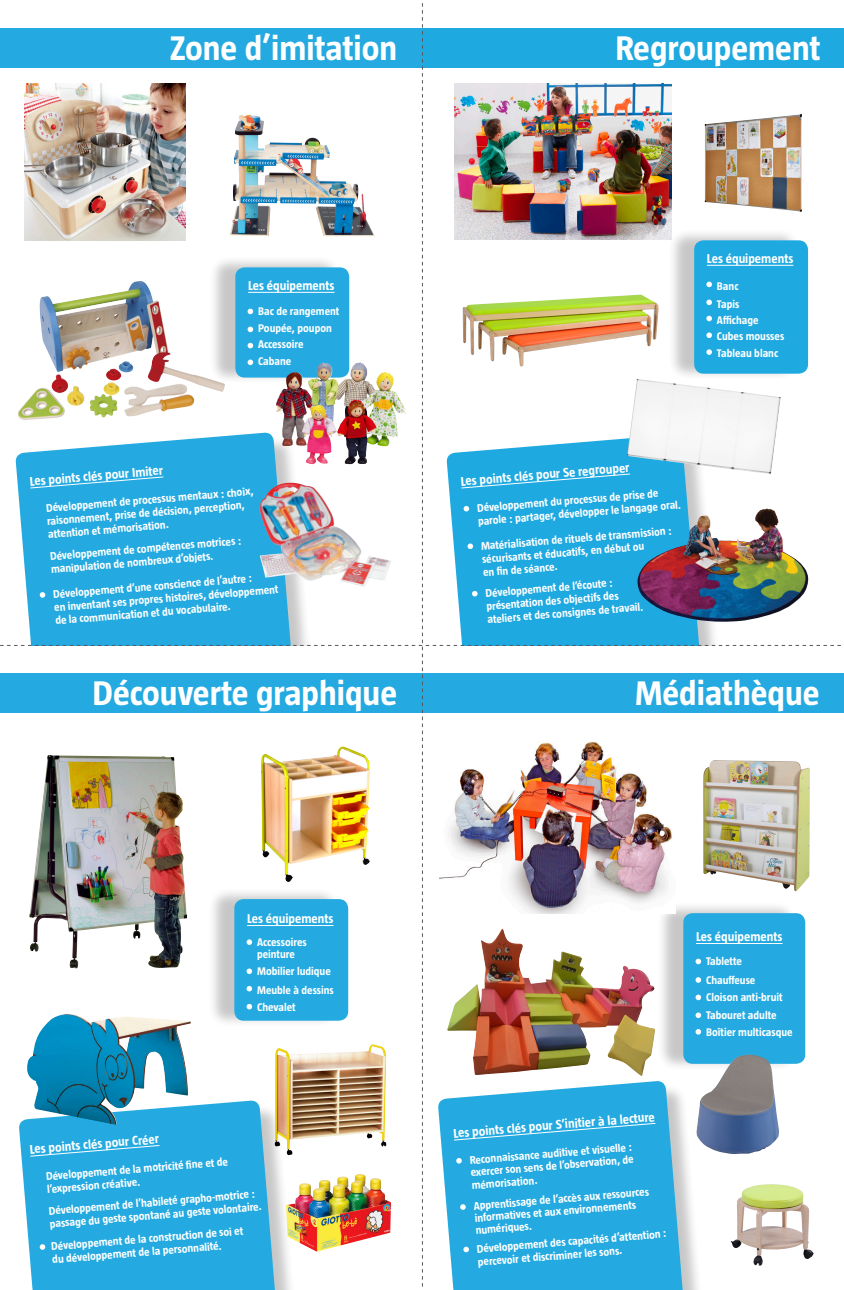
<style>
.page{position:relative;width:844px;height:1290px;background:#fff}
.page>*{position:absolute;margin:0;border:0;box-sizing:border-box;transform-origin:0 0}
.t1{font:700 35px "Taz";color:#fff}
.t2{font:700 13.12px "Taz";color:#fff}
.t3{font:700 11.38px/13.1px "Taz";color:#fff}
</style>
<div class="page">
<img style="left:0;top:3px;width:843px;height:1287px">
<p class="t1" style="left:170px;top:28px;width:229px">Zone d’imitation</p>
<p class="t2" style="left:248px;top:278px;width:88px">Les équipements</p>
<p class="t3" style="left:258px;top:305px;width:83px">Bac de rangement</p>
<p class="t3" style="left:258px;top:322px;width:75px">Poupée, poupon</p>
<p class="t3" style="left:258px;top:338px;width:47px">Accessoire</p>
<p class="t3" style="left:258px;top:354px;width:35px">Cabane</p>
<p class="t1" style="left:615px;top:28px;width:206px">Regroupement</p>
<p class="t2" style="left:706px;top:251px;width:88px">Les équipements</p>
<p class="t3" style="left:716px;top:279px;width:23px">Banc</p>
<p class="t3" style="left:716px;top:297px;width:24px">Tapis</p>
<p class="t3" style="left:716px;top:313px;width:43px">Affichage</p>
<p class="t3" style="left:716px;top:330px;width:69px">Cubes mousses</p>
<p class="t3" style="left:716px;top:347px;width:63px">Tableau blanc</p>
<p class="t2" style="left:29px;top:474px;width:135px;rotate:-5deg">Les points clés pour Imiter</p>
<p class="t2" style="left:460px;top:474px;width:171px;rotate:-5deg">Les points clés pour Se regrouper</p>
<p class="t3" style="left:45px;top:502px;width:210px;rotate:-5deg">Développement de processus mentaux : choix, raisonnement, prise de décision, perception, attention et mémorisation.</p>
<p class="t3" style="left:476px;top:502px;width:205px;rotate:-5deg">Développement du processus de prise de parole : partager, développer le langage oral.</p>
<p class="t3" style="left:49px;top:550px;width:193px;rotate:-5deg">Développement de compétences motrices : manipulation de nombreux d’objets.</p>
<p class="t3" style="left:480px;top:540px;width:193px;rotate:-5deg">Matérialisation de rituels de transmission : sécurisants et éducatifs, en début ou</p>
<p class="t3" style="left:482px;top:566px;width:76px;rotate:-5deg">en fi n de séance.</p>
<p class="t3" style="left:53px;top:588px;width:226px;rotate:-5deg">Développement d’une conscience de l’autre :<br>en inventant ses propres histoires, développement</p>
<p class="t3" style="left:484px;top:587px;width:158px;rotate:-5deg">Développement de l’écoute : présentation des objectifs des ateliers et des consignes de travail.</p>
<p class="t3" style="left:55px;top:614px;width:177px;rotate:-5deg">de la communication et du vocabulaire.</p>
<p class="t1" style="left:92px;top:673px;width:306px">Découverte graphique</p>
<p class="t1" style="left:635px;top:673px;width:186px">Médiathèque</p>
<p class="t2" style="left:247px;top:911px;width:88px">Les équipements</p>
<p class="t3" style="left:257px;top:936px;width:51px;line-height:12.2px">Accessoires peinture</p>
<p class="t3" style="left:257px;top:965px;width:75px">Mobilier ludique</p>
<p class="t3" style="left:257px;top:983px;width:78px">Meuble à dessins</p>
<p class="t3" style="left:257px;top:1000px;width:40px">Chevalet</p>
<p class="t2" style="left:452px;top:1126px;width:203px;rotate:-5deg">Les points clés pour S’initier à la lecture</p>
<p class="t2" style="left:29px;top:1142px;width:131px;rotate:-5deg">Les points clés pour Créer</p>
<p class="t3" style="left:469px;top:1154px;width:165px;line-height:12.2px;rotate:-5deg">Reconnaissance auditive et visuelle : exercer son sens de l’observation, de</p>
<p class="t3" style="left:471px;top:1179px;width:67px;rotate:-5deg">mémorisation.</p>
<p class="t3" style="left:45px;top:1170px;width:184px;rotate:-5deg">Développement de la motricité fi ne et de l’expression créative.</p>
<p class="t3" style="left:48px;top:1204px;width:214px;rotate:-5deg">Développement de l’habileté grapho-motrice : passage du geste spontané au geste volontaire.</p>
<p class="t3" style="left:473px;top:1199px;width:177px;rotate:-5deg">Apprentissage de l’accès aux ressources</p>
<p class="t3" style="left:474px;top:1212px;width:163px;line-height:12.1px;rotate:-5deg">informatives et aux environnements numériques.</p>
<p class="t3" style="left:51px;top:1240px;width:194px;rotate:-5deg">Développement de la construction de soi et du développement de la personnalité.</p>
<p class="t3" style="left:476px;top:1243px;width:192px;rotate:-5deg">Développement des capacités d’attention : percevoir et discriminer les sons.</p>
<p class="t2" style="left:696px;top:929px;width:88px">Les équipements</p>
<p class="t3" style="left:705px;top:955px;width:37px">Tablette</p>
<p class="t3" style="left:705px;top:973px;width:51px">Chauffeuse</p>
<p class="t3" style="left:705px;top:991px;width:78px">Cloison anti-bruit</p>
<p class="t3" style="left:705px;top:1009px;width:72px">Tabouret adulte</p>
<p class="t3" style="left:705px;top:1025px;width:88px">Boîtier multicasque</p>
</div>
